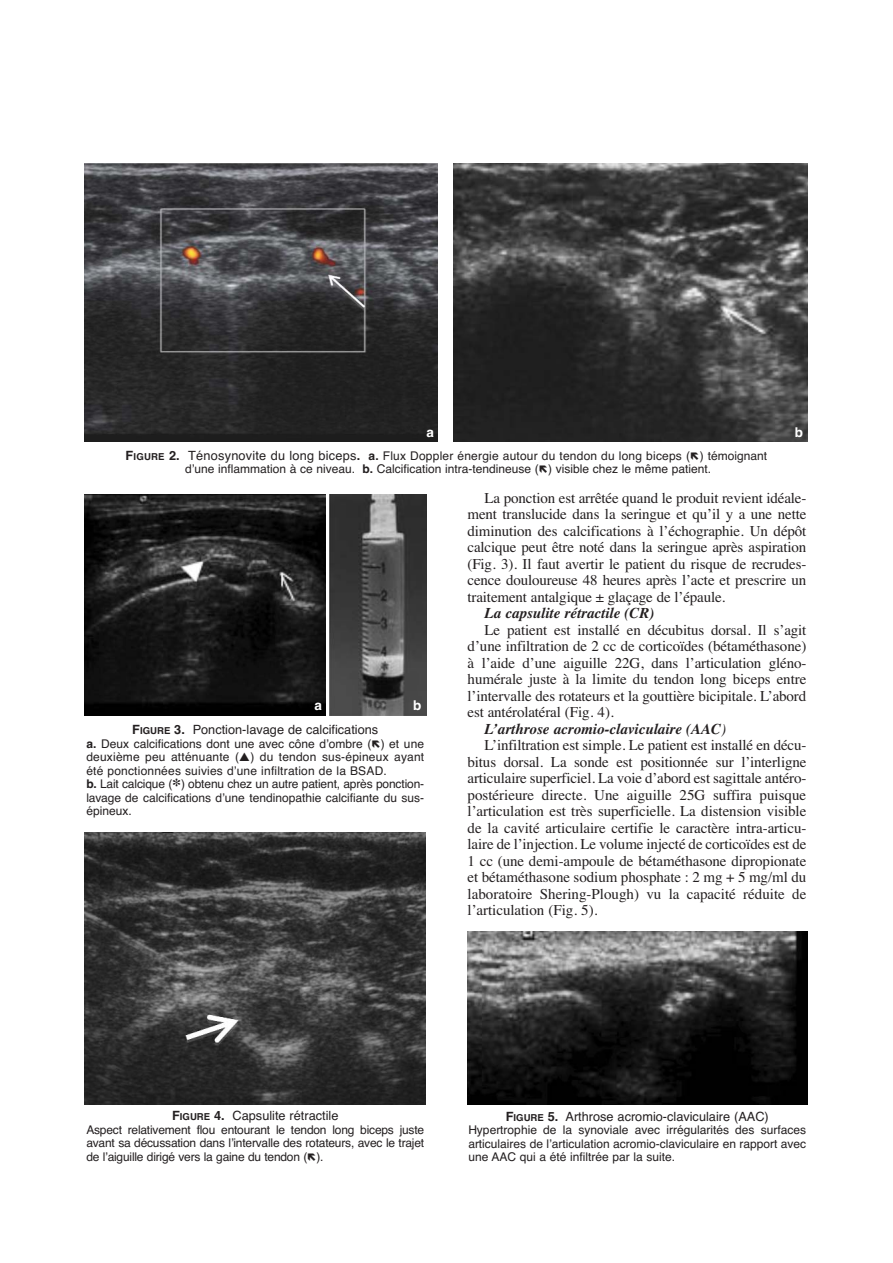
<style>
.page{position:relative;width:893px;height:1263px;background:#fff}
.page>*{position:absolute;margin:0;border:0;box-sizing:border-box;transform-origin:0 0}
.t1{font:15px/16.5px "Times";letter-spacing:-.01em;color:#231f20;text-align:justify}
.t2{font:italic 700 15px "Times";color:#231f20}
.t3{font:700 13.5px "Helvetica";color:#fff}
.t4{font:12.75px "Helvetica";color:#231f20}
.t5{font:12px/13.5px "Helvetica";color:#231f20;text-align:justify}
.s1{font-weight:700;font-size:12.75px}
.s2{font-weight:700;font-size:9.6px}
.s3{font-size:12.75px}
.s4{font-weight:700}
.s5{font-family:"Times";font-weight:700;font-size:18px}
.s6{font-weight:400}
</style>
<div class="page">
<img style="left:453px;top:164px;width:355px;height:277px">
<img style="left:85px;top:164px;width:353px;height:277px">
<img style="left:85px;top:495px;width:241px;height:220px">
<img style="left:329px;top:495px;width:97px;height:220px">
<img style="left:85px;top:833px;width:341px;height:271px">
<img style="left:468px;top:932px;width:340px;height:172px">
<p class="t3" style="left:426px;top:428px;width:9px">a</p>
<p class="t3" style="left:795px;top:427px;width:10px">b</p>
<p class="t5" style="left:126px;top:450px;width:643px;text-align:center"><span class="s1">F</span><span class="s2">IGURE</span> <span class="s1">2.</span> <span class="s3">Ténosynovite du long biceps</span><span class="s1">.</span> <span class="s4">a.</span> Flux Doppler énergie autour du tendon du long biceps ( ) témoignant d’une inflammation à ce niveau. <span class="s4">b.</span> Calcification intra-tendineuse ( ) visible chez le même patient.</p>
<p class="t3" style="left:315px;top:700px;width:9px">a</p>
<p class="t3" style="left:413px;top:700px;width:10px">b</p>
<p class="t4" style="left:132px;top:725px;width:247px"><span class="s4">F</span><span class="s2">IGURE</span> <span class="s4">3.</span> Ponction-lavage de calcifications</p>
<p class="t5" style="left:86px;top:738px;width:339px;text-align:left"><span class="s4">a.</span> Deux calcifications dont une avec cône d’ombre ( ) et une deuxième peu atténuante (▲) du tendon sus-épineux ayant été ponctionnées suivies d’une infiltration de la BSAD.<br><span class="s4">b.</span> Lait calcique (<span class="s5">*</span>) obtenu chez un autre patient, après ponction&shy;lavage de calcifications d’une tendinopathie calcifiante du sus&shy;épineux.</p>
<p class="t1" style="left:468px;top:491px;width:340px;text-indent:17px">La ponction est arrêtée quand le produit revient idéale&shy;ment translucide dans la seringue et qu’il y a une nette diminution des calcifications à l’échographie. Un dépôt calcique peut être noté dans la seringue après aspiration (Fig. 3). Il faut avertir le patient du risque de recrudes&shy;cence douloureuse 48 heures après l’acte et prescrire un traitement antalgique ± glaçage de l’épaule.</p>
<p class="t2" style="left:485px;top:608px;width:171px">La capsulite rétractile (CR)</p>
<p class="t1" style="left:485px;top:623px;width:323px">Le patient est installé en décubitus dorsal. Il s’agit</p>
<p class="t1" style="left:468px;top:639px;width:340px">d’une infiltration de 2 cc de corticoïdes (bétaméthasone)</p>
<p class="t1" style="left:468px;top:656px;width:340px">à l’aide d’une aiguille 22G, dans l’articulation gléno-</p>
<p class="t1" style="left:468px;top:672px;width:340px">humérale juste à la limite du tendon long biceps entre</p>
<p class="t1" style="left:468px;top:689px;width:340px">l’intervalle des rotateurs et la gouttière bicipitale. L’abord</p>
<p class="t1" style="left:468px;top:705px;width:148px">est antérolatéral (Fig. 4).</p>
<p class="t2" style="left:485px;top:723px;width:243px">L’arthrose acromio-claviculaire (AAC<span class="s6">)</span></p>
<p class="t1" style="left:485px;top:738px;width:323px">L’infiltration est simple. Le patient est installé en décu-</p>
<p class="t1" style="left:468px;top:755px;width:340px">bitus dorsal. La sonde est positionnée sur l’interligne</p>
<p class="t1" style="left:468px;top:771px;width:340px">articulaire superficiel. La voie d’abord est sagittale antéro-</p>
<p class="t1" style="left:468px;top:788px;width:340px">postérieure directe. Une aiguille 25G suffira puisque</p>
<p class="t1" style="left:468px;top:804px;width:340px">l’articulation est très superficielle. La distension visible</p>
<p class="t1" style="left:468px;top:821px;width:340px">de la cavité articulaire certifie le caractère intra-articu-</p>
<p class="t1" style="left:468px;top:837px;width:340px">laire de l’injection. Le volume injecté de corticoïdes est de</p>
<p class="t1" style="left:468px;top:854px;width:340px">1 cc (une demi-ampoule de bétaméthasone dipropionate</p>
<p class="t1" style="left:468px;top:870px;width:340px">et bétaméthasone sodium phosphate : 2 mg + 5 mg/ml du</p>
<p class="t1" style="left:468px;top:887px;width:340px">laboratoire Shering-Plough) vu la capacité réduite de</p>
<p class="t1" style="left:468px;top:903px;width:131px">l’articulation (Fig. 5).</p>
<p class="t4" style="left:172px;top:1111px;width:168px"><span class="s4">F</span><span class="s2">IGURE</span> <span class="s4">4.</span> Capsulite rétractile</p>
<p class="t5" style="left:86px;top:1124px;width:339px">Aspect relativement flou entourant le tendon long biceps juste avant sa décussation dans l’intervalle des rotateurs, avec le trajet de l’aiguille dirigé vers la gaine du tendon ( ).</p>
<p class="t4" style="left:506px;top:1112px;width:264px"><span class="s4">F</span><span class="s2">IGURE</span> <span class="s4">5.</span> Arthrose acromio-claviculaire (AAC)</p>
<p class="t5" style="left:468px;top:1125px;width:339px">Hypertrophie de la synoviale avec irrégularités des surfaces articulaires de l’articulation acromio-claviculaire en rapport avec une AAC qui a été infiltrée par la suite.</p>
</div>
